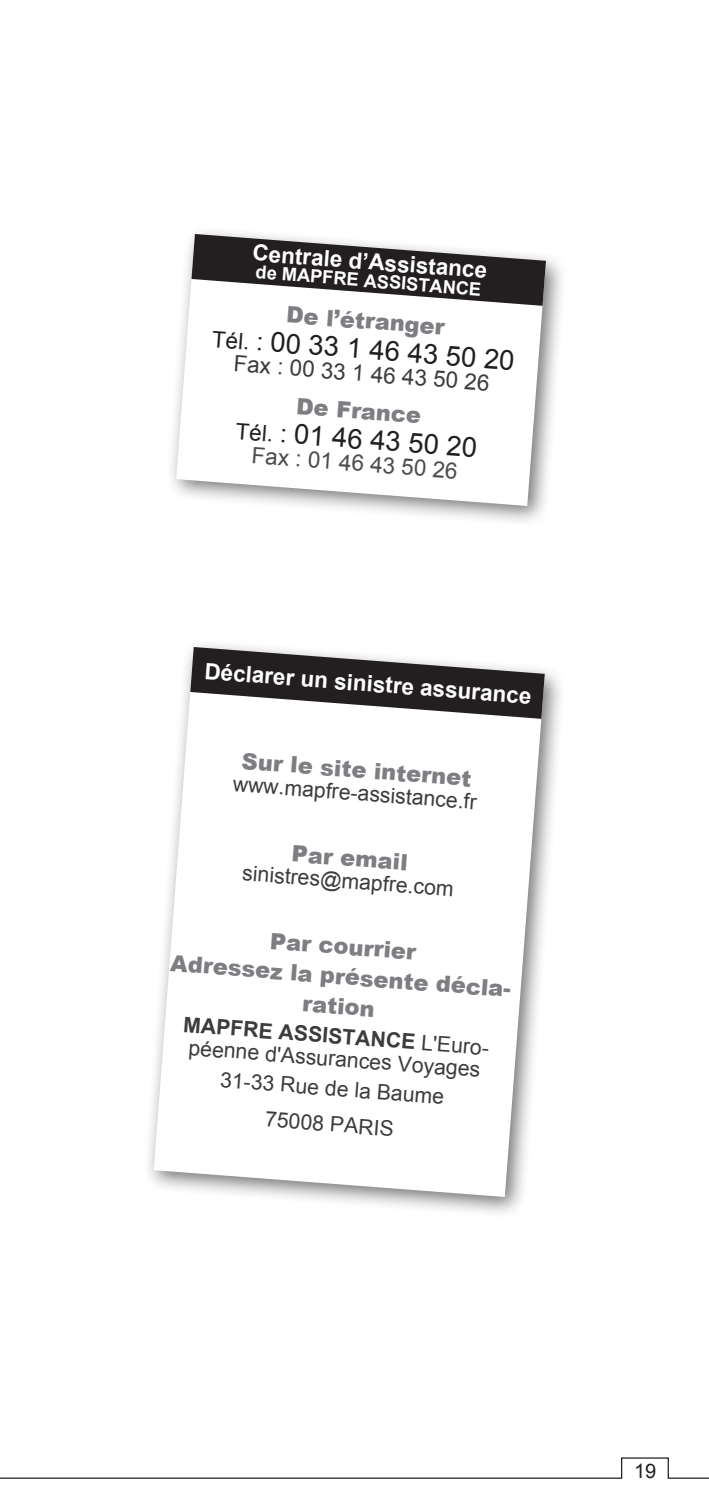
<style>
.page{position:relative;width:709px;height:1489px;background:#fff}
.page>*{position:absolute;margin:0;border:0;box-sizing:border-box;transform-origin:0 0}
.t1{font:27.5px "Arial";color:#231f20}
.t2{font:900 22.5px/30px "Arial";color:#7c7e81;text-align:center}
.t3{font:700 22.5px "Arial";color:#fff}
.t4{font:22.5px "Arial";color:#3c3c3d}
.t5{font:22.5px "Arial";color:#4b4c4d}
.Sans_interligne{font:21.25px/22.8px "Arial";color:#3c3c3d;text-align:center}
.t6{font:20px "Arial";color:#231f20}
.t7{font:700 18.25px "Arial";color:#fff}
.s1{font-size:22.5px}
.s2{font-size:25px}
.s3{font-weight:700}
</style>
<div class="page">
<svg style="left:0;top:1457px;width:709px;height:22px"></svg>
<div style="left:143px;top:638px;width:423px;height:580px;background:#231f20;opacity:.63"></div>
<svg style="left:154px;top:649px;width:390px;height:547px"></svg>
<svg style="left:190px;top:647px;width:355px;height:71px"></svg>
<div style="left:165px;top:226px;width:402px;height:301px;background:#231f20;opacity:.63"></div>
<svg style="left:176px;top:236px;width:370px;height:270px"></svg>
<svg style="left:191px;top:234px;width:355px;height:72px"></svg>
<p class="t3" style="left:254px;top:238px;width:237px;rotate:4deg">Centrale d’Assistance</p>
<p class="t7" style="left:256px;top:260px;width:228px;rotate:4deg">de MAPFRE ASSISTANCE</p>
<p class="t2" style="left:287px;top:299px;width:160px;rotate:4deg">De l’étranger</p>
<p class="t1" style="left:213px;top:320px;width:304px;rotate:4deg"><span class="s1">Tél.</span> <span class="s2">:</span> 00 33 1 46 43 50 20</p>
<p class="t4" style="left:235px;top:349px;width:258px;rotate:4deg">Fax : 00 33 1 46 43 50 26</p>
<p class="t2" style="left:297px;top:390px;width:127px;rotate:4deg">De France</p>
<p class="t1" style="left:237px;top:412px;width:243px;rotate:4deg"><span class="s1">Tél.</span> <span class="s2">:</span> 01 46 43 50 20</p>
<p class="t5" style="left:253px;top:441px;width:208px;rotate:4deg">Fax : 01 46 43 50 26</p>
<p class="t3" style="left:205px;top:657px;width:329px;rotate:4deg">Déclarer un sinistre assurance</p>
<p class="t2" style="left:243px;top:745px;width:231px;rotate:4deg">Sur le site internet</p>
<p class="Sans_interligne" style="left:234px;top:772px;width:246px;rotate:4deg">www.mapfre-assistance.fr</p>
<p class="t2" style="left:293px;top:838px;width:118px;rotate:4deg">Par email</p>
<p class="Sans_interligne" style="left:243px;top:862px;width:213px;rotate:4deg">sinistres@mapfre.com</p>
<p class="t2" style="left:271px;top:925px;width:148px;rotate:4deg">Par courrier</p>
<p class="t2" style="left:171px;top:948px;width:347px;rotate:4deg">Adressez la présente décla&shy;ration</p>
<p class="Sans_interligne" style="left:184px;top:1013px;width:311px;rotate:4deg"><span class="s3">MAPFRE ASSISTANCE</span> L'Euro&shy;péenne d'Assurances Voyages</p>
<p class="Sans_interligne" style="left:221px;top:1068px;width:226px;rotate:4deg">31-33 Rue de la Baume</p>
<p class="Sans_interligne" style="left:266px;top:1108px;width:130px;rotate:4deg">75008 PARIS</p>
<p class="t6" style="left:634px;top:1457px;width:24px">19</p>
</div>
